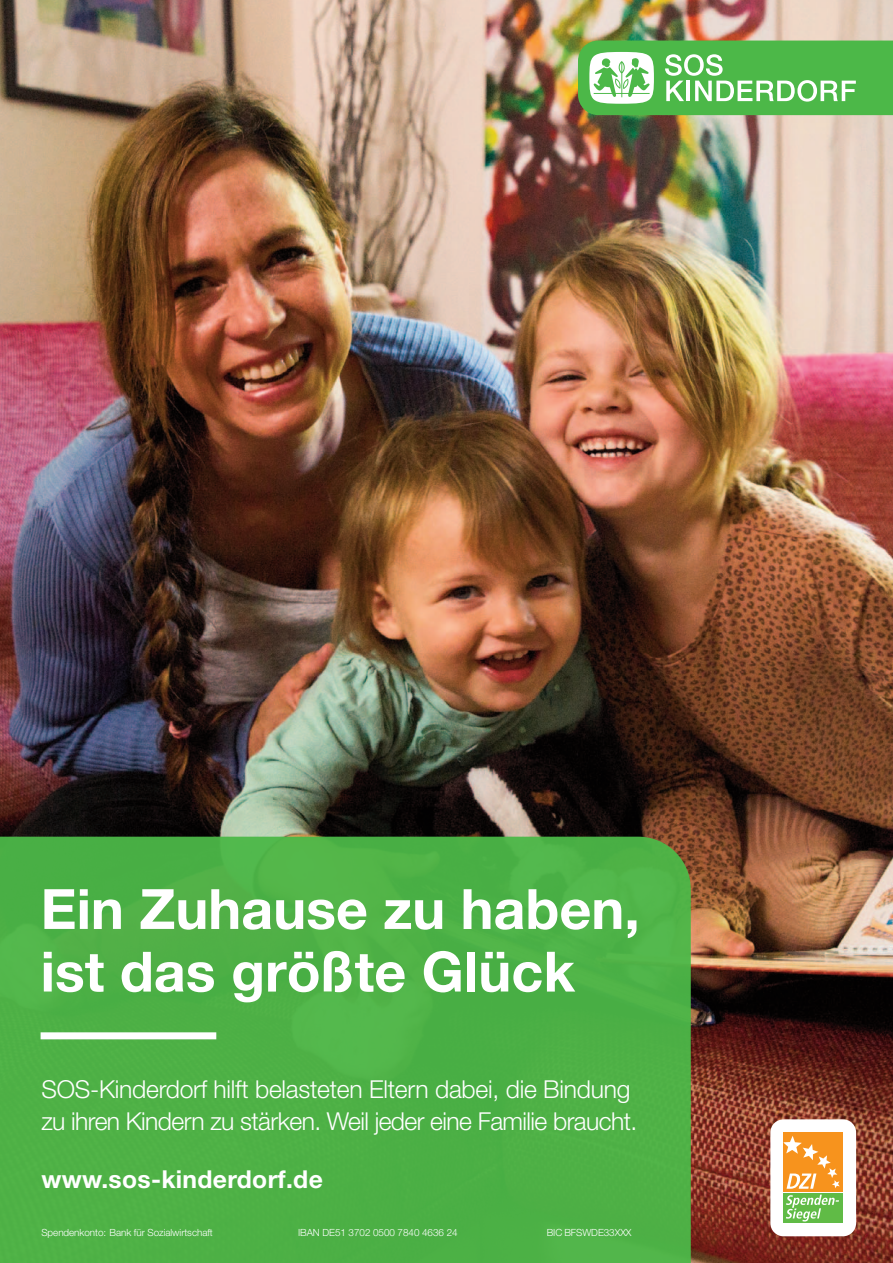
<style>
.page{position:relative;width:893px;height:1263px;background:#fff}
.page>*{position:absolute;margin:0;border:0;box-sizing:border-box;transform-origin:0 0}
.t1{font:700 55.65px/62.6px "Helvetica Neue LT";color:#fff}
.t2{font:300 24.75px/32.1px "Helvetica Neue LT Pro";letter-spacing:-.01em;color:#fff}
.t3{font:700 24.75px "Helvetica Neue LT";letter-spacing:.01em;color:#fff}
.t4{font:300 9.9px "Helvetica Neue LT";letter-spacing:-.005em;color:#fff}
</style>
<div class="page">
<img style="left:0;top:0;width:893px;height:1263px">
<div style="left:0;top:837px;width:691px;height:426px;background:#4db045"></div>
<svg style="left:578px;top:41px;width:315px;height:74px"></svg>
<div style="left:770px;top:1119px;width:86px;height:117px;background:#fff;border-radius:13px"></div>
<div style="left:784px;top:1132px;width:59px;height:60px;background:#f7931d"></div>
<div style="left:784px;top:1193px;width:59px;height:30px;background:#60bb46"></div>
<svg style="left:784px;top:1136px;width:56px;height:85px"></svg>
<div style="left:41px;top:1032px;width:175px;height:7px;background:#fff"></div>
<p class="t1" style="left:41px;top:883px;width:601px">Ein Zuhause zu haben, ist das größte Glück</p>
<p class="t2" style="left:41px;top:1075px;width:597px">SOS-Kinderdorf hilft belasteten Eltern dabei, die Bindung zu ihren Kindern zu stärken. Weil jeder eine Familie braucht.</p>
<p class="t3" style="left:41px;top:1171px;width:283px">www.sos-kinderdorf.de</p>
<p class="t4" style="left:41px;top:1227px;width:173px">Spendenkonto: Bank für Sozialwirtschaft</p>
<p class="t4" style="left:298px;top:1227px;width:161px">IBAN DE51 3702 0500 7840 4636 24</p>
<p class="t4" style="left:547px;top:1227px;width:86px">BIC BFSWDE33XXX</p>
</div>
